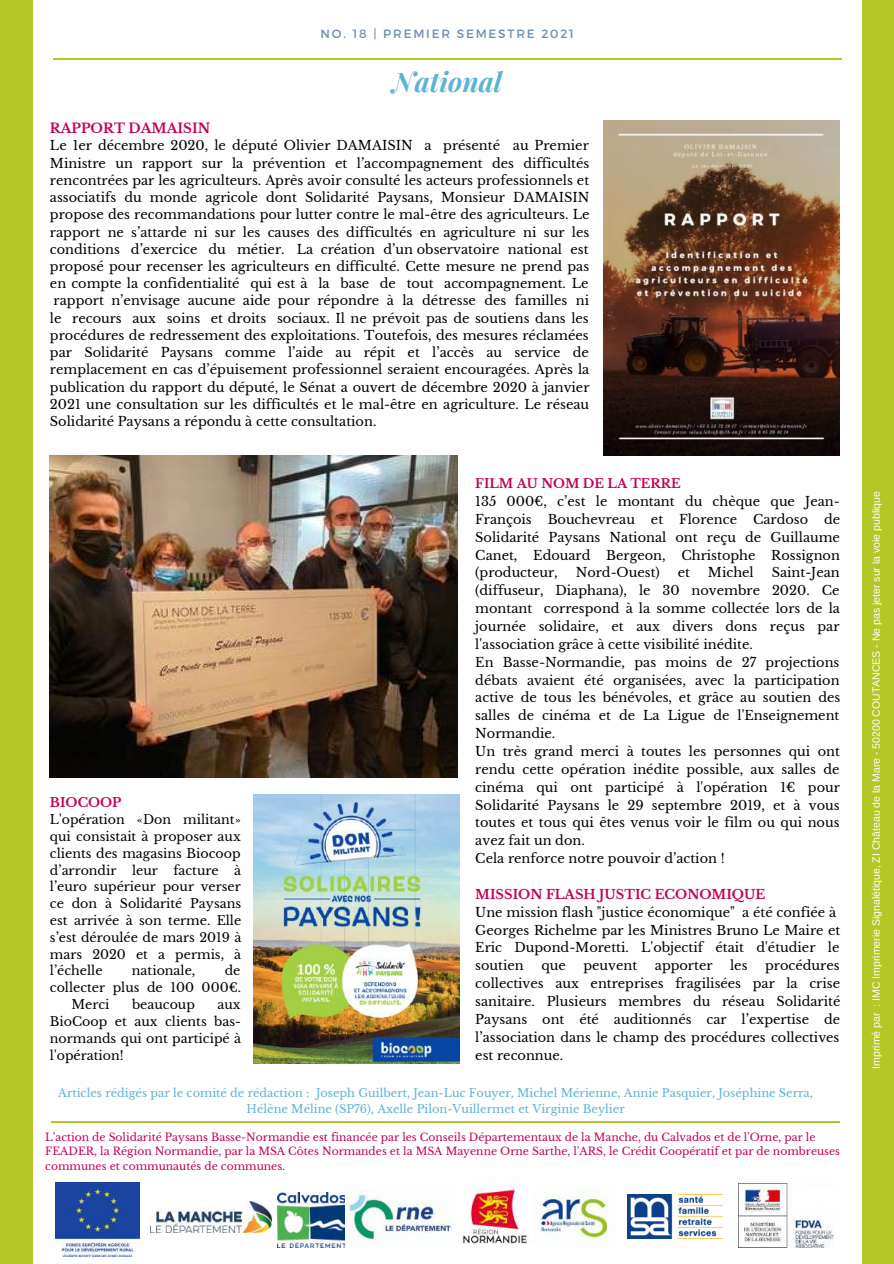
<style>
.page{position:relative;width:894px;height:1264px;background:#fff}
.page>*{position:absolute;margin:0;border:0;box-sizing:border-box;transform-origin:0 0}
.t1{font:italic 700 27px "Playfair Display";color:#5eb3d5}
.t2{font:700 13.35px "Libre Baskerville";color:#c4005a}
.t3{font:12.9px/17.9px "Libre Baskerville";color:#000;text-align:justify}
.t4{font:700 12.9px "Libre Baskerville";color:#c4005a}
.t5{font:700 12.75px "Libre Baskerville";color:#c4005a}
.t6{font:12.6px/16.8px "Libre Baskerville";color:#000;text-align:justify}
.t7{font:700 12.6px "Libre Baskerville";color:#c4005a}
.t8{font:12px "Montserrat";letter-spacing:.15em;color:#6e8db2}
.t9{font:11.4px/15.1px "Libre Baskerville";color:#5eb3d5;text-align:center}
.t10{font:10.65px/14.2px "Libre Baskerville";color:#c4005a}
.t11{font:10.5px "Arimo";color:#fff}
</style>
<div class="page">
<div style="left:861px;top:0;width:32px;height:1263px;background:#b3c727"></div>
<div style="left:0;top:0;width:33px;height:1263px;background:#b3c727"></div>
<hr style="left:51px;top:1121px;width:788px;height:1px;background:#b3c727">
<img style="left:278px;top:1192px;width:67px;height:55px">
<img style="left:462px;top:1183px;width:66px;height:61px">
<img style="left:627px;top:1194px;width:94px;height:43px">
<img style="left:534px;top:1190px;width:74px;height:49px">
<hr style="left:53px;top:59px;width:788px;height:1px;background:#b3c727">
<img style="left:345px;top:1190px;width:108px;height:50px">
<img style="left:738px;top:1183px;width:94px;height:64px">
<img style="left:150px;top:1201px;width:121px;height:31px">
<img style="left:253px;top:795px;width:206px;height:267px">
<img style="left:55px;top:1182px;width:84px;height:74px">
<img style="left:603px;top:120px;width:236px;height:335px">
<img style="left:50px;top:455px;width:407px;height:322px">
<p class="t8" style="left:320px;top:26px;width:255px">NO. 18 | PREMIER SEMESTRE 2021</p>
<h1 class="t1" style="left:392px;top:62px;width:111px">National</h1>
<p class="t2" style="left:50px;top:120px;width:162px">RAPPORT DAMAISIN</p>
<p class="t3" style="left:50px;top:137px;width:541px;line-height:17.2px">Le 1er décembre 2020, le député Olivier DAMAISIN a présenté au Premier Ministre un rapport sur la prévention et l’accompagnement des difficultés rencontrées par les agriculteurs. Après avoir consulté les acteurs professionnels et associatifs du monde agricole dont Solidarité Paysans, Monsieur DAMAISIN propose des recommandations pour lutter contre le mal-être des agriculteurs. Le rapport ne s’attarde ni sur les causes des difficultés en agriculture ni sur les conditions d’exercice du métier. La création d’un observatoire national est proposé pour recenser les agriculteurs en difficulté. Cette mesure ne prend pas en compte la confidentialité qui est à la base de tout accompagnement. Le rapport n’envisage aucune aide pour répondre à la détresse des familles ni le recours aux soins et droits sociaux. Il ne prévoit pas de soutiens dans les procédures de redressement des exploitations. Toutefois, des mesures réclamées par Solidarité Paysans comme l’aide au répit et l’accès au service de remplacement en cas d’épuisement professionnel seraient encouragées. Après la publication du rapport du député, le Sénat a ouvert de décembre 2020 à janvier 2021 une consultation sur les difficultés et le mal-être en agriculture. Le réseau Solidarité Paysans a répondu à cette consultation.</p>
<p class="t5" style="left:50px;top:795px;width:73px">BIOCOOP</p>
<p class="t6" style="left:50px;top:811px;width:193px">L'opération «Don militant» qui consistait à proposer aux clients des magasins Biocoop d’arrondir leur facture à l’euro supérieur pour verser ce don à Solidarité Paysans est arrivée à son terme. Elle s’est déroulée de mars 2019 à mars 2020 et a permis, à l’échelle</p>
<p class="t6" style="left:132px;top:962px;width:65px">nationale,</p>
<p class="t6" style="left:225px;top:962px;width:17px">de</p>
<p class="t6" style="left:50px;top:979px;width:192px">collecter plus de 100 000€.</p>
<p class="t6" style="left:71px;top:996px;width:40px">Merci</p>
<p class="t6" style="left:132px;top:996px;width:64px">beaucoup</p>
<p class="t6" style="left:50px;top:996px;width:193px;text-indent:167px">aux BioCoop et aux clients bas&shy;normands qui ont participé à l'opération!</p>
<p class="t7" style="left:475px;top:476px;width:207px">FILM AU NOM DE LA TERRE</p>
<p class="t3" style="left:475px;top:492px;width:366px">135 000€, c’est le montant du chèque que Jean-François Bouchevreau et Florence Cardoso de Solidarité Paysans National ont reçu de Guillaume Canet, Edouard Bergeon, Christophe Rossignon (producteur,</p>
<p class="t3" style="left:575px;top:564px;width:86px">Nord-Ouest)</p>
<p class="t3" style="left:677px;top:564px;width:14px">et</p>
<p class="t3" style="left:707px;top:564px;width:47px">Michel</p>
<p class="t3" style="left:475px;top:564px;width:366px;text-align:left;text-indent:296px">Saint-Jean (diffuseur, Diaphana), le 30 novembre 2020. Ce montant correspond à la somme collectée lors de la journée solidaire, et aux divers dons reçus par l'association grâce à cette visibilité inédite.<br>En Basse-Normandie, pas moins de 27 projections débats avaient été organisées, avec la participation active de tous les bénévoles, et grâce au soutien des salles de cinéma et de La Ligue de l'Enseignement Normandie.<br>Un très grand merci à toutes les personnes qui ont rendu cette opération inédite possible, aux salles de cinéma qui ont participé à l'opération 1€ pour Solidarité Paysans le 29 septembre 2019, et à vous toutes et tous qui êtes venus voir le film ou qui nous avez fait un don.<br>Cela renforce notre pouvoir d’action !</p>
<p class="t4" style="left:475px;top:886px;width:291px">MISSION FLASH JUSTIC ECONOMIQUE</p>
<p class="t3" style="left:475px;top:903px;width:366px;text-align:left">Une mission flash "justice économique" a été confiée à Georges Richelme par les Ministres Bruno Le Maire et Eric Dupond-Moretti. L'objectif était d'étudier le soutien</p>
<p class="t3" style="left:475px;top:956px;width:366px;text-indent:290px">procédures collectives aux entreprises fragilisées par la crise sanitaire. Plusieurs membres du réseau Solidarité Paysans ont été auditionnés car l’expertise de l’association dans le champ des procédures collectives est reconnue.</p>
<p class="t3" style="left:541px;top:956px;width:26px">que</p>
<p class="t3" style="left:583px;top:956px;width:55px">peuvent</p>
<p class="t3" style="left:654px;top:956px;width:59px">apporter</p>
<p class="t3" style="left:730px;top:956px;width:19px">les</p>
<p class="t9" style="left:58px;top:1085px;width:756px">Articles rédigés par le comité de rédaction : Joseph Guilbert, Jean-Luc Fouyer, Michel Mérienne, Annie Pasquier, Joséphine Serra,<br>Hélène Méline (SP76), Axelle Pilon-Vuillermet et Virginie Beylier</p>
<p class="t10" style="left:45px;top:1130px;width:796px">L'action de Solidarité Paysans Basse-Normandie est financée par les Conseils Départementaux de la Manche, du Calvados et de l'Orne, par le<br>FEADER, la Région Normandie, par la MSA Côtes Normandes et la MSA Mayenne Orne Sarthe, l'ARS, le Crédit Coopératif et par de nombreuses communes et communautés de communes.</p>
<p class="t11" style="left:870px;top:1068px;width:579px;rotate:-90deg">Imprimé par : IMC Imprimerie Signalétique, ZI Château de la Mare - 50200 COUTANCES - Ne pas jeter sur la voie publique</p>
</div>
